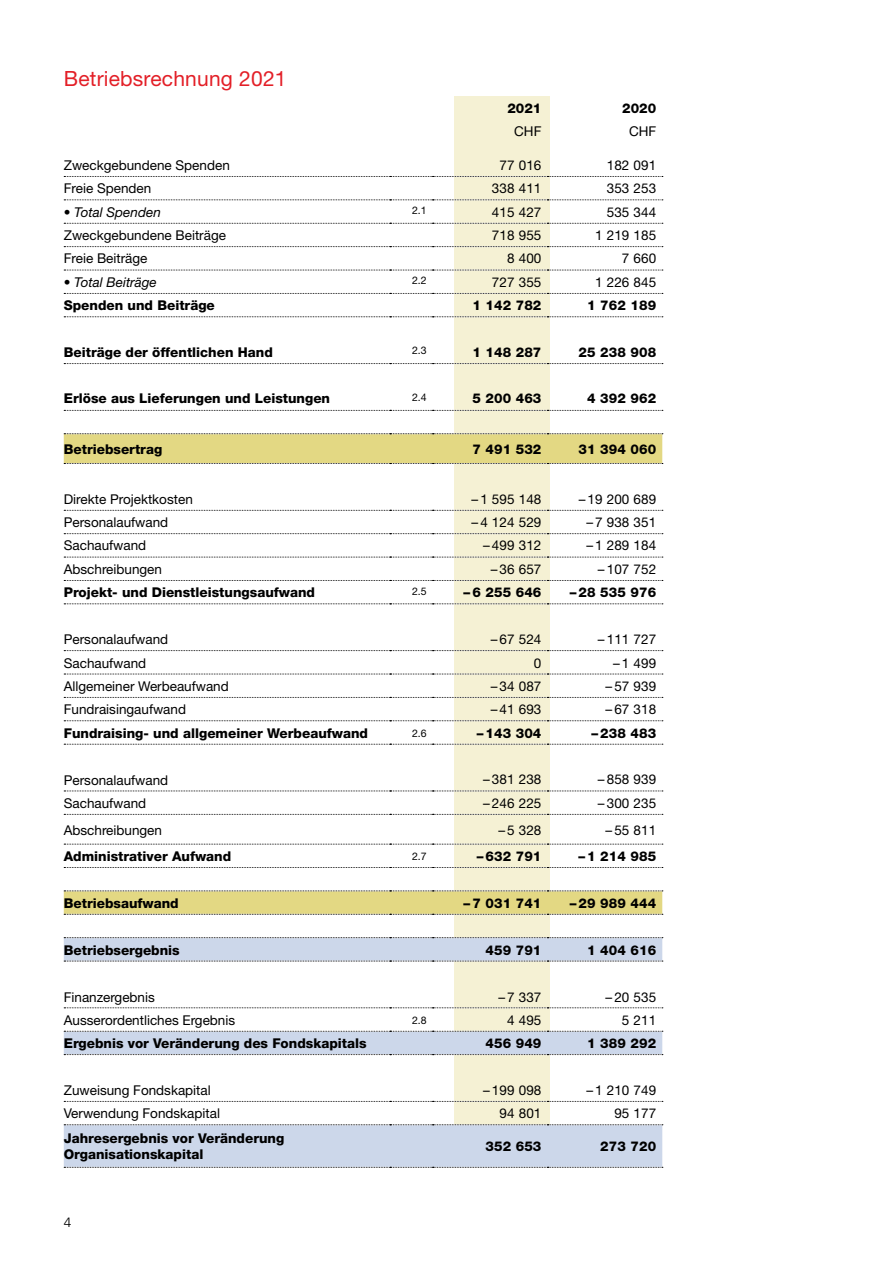
<style>
.page{position:relative;width:893px;height:1263px;background:#fff}
.page>*{position:absolute;margin:0;border:0;box-sizing:border-box;transform-origin:0 0}
.t1{font:21px "Helvetica Neue";letter-spacing:.01em;color:#e31f27}
.t2{font:13.5px "Helvetica Neue";color:#000}
.t3{font:800 13.5px/16.2px "Helvetica Neue";color:#000}
.t4{font:italic 13.5px "Helvetica Neue";color:#000}
.t5{font:300 13.5px "Frutiger";color:#000}
.t6{font:10.5px "Helvetica Neue";color:#000}
</style>
<div class="page">
<div style="left:454px;top:97px;width:95px;height:1047px;background:#f5f1d4"></div>
<svg style="left:64px;top:434px;width:598px;height:480px"></svg>
<svg style="left:64px;top:938px;width:598px;height:229px"></svg>
<svg style="left:64px;top:176px;width:599px;height:1px"></svg>
<svg style="left:64px;top:363px;width:599px;height:1px"></svg>
<svg style="left:64px;top:410px;width:599px;height:1px"></svg>
<svg style="left:64px;top:433px;width:599px;height:1px"></svg>
<svg style="left:64px;top:510px;width:599px;height:1px"></svg>
<svg style="left:64px;top:533px;width:599px;height:1px"></svg>
<svg style="left:64px;top:557px;width:599px;height:1px"></svg>
<svg style="left:64px;top:580px;width:599px;height:1px"></svg>
<svg style="left:64px;top:603px;width:599px;height:1px"></svg>
<svg style="left:64px;top:790px;width:599px;height:1px"></svg>
<svg style="left:64px;top:814px;width:599px;height:1px"></svg>
<svg style="left:64px;top:844px;width:599px;height:1px"></svg>
<svg style="left:64px;top:316px;width:599px;height:1px"></svg>
<svg style="left:64px;top:650px;width:599px;height:1px"></svg>
<svg style="left:64px;top:674px;width:599px;height:1px"></svg>
<svg style="left:64px;top:697px;width:599px;height:1px"></svg>
<svg style="left:64px;top:720px;width:599px;height:1px"></svg>
<svg style="left:64px;top:890px;width:599px;height:1px"></svg>
<svg style="left:64px;top:914px;width:599px;height:1px"></svg>
<svg style="left:64px;top:1007px;width:599px;height:1px"></svg>
<svg style="left:64px;top:1031px;width:599px;height:1px"></svg>
<svg style="left:64px;top:463px;width:599px;height:1px"></svg>
<svg style="left:64px;top:199px;width:599px;height:1px"></svg>
<svg style="left:64px;top:223px;width:599px;height:1px"></svg>
<svg style="left:64px;top:246px;width:599px;height:1px"></svg>
<svg style="left:64px;top:270px;width:599px;height:1px"></svg>
<svg style="left:64px;top:293px;width:599px;height:1px"></svg>
<svg style="left:64px;top:937px;width:599px;height:1px"></svg>
<svg style="left:64px;top:961px;width:599px;height:1px"></svg>
<svg style="left:64px;top:1054px;width:599px;height:1px"></svg>
<svg style="left:64px;top:1101px;width:599px;height:1px"></svg>
<svg style="left:64px;top:1124px;width:599px;height:1px"></svg>
<svg style="left:64px;top:1167px;width:599px;height:1px"></svg>
<svg style="left:64px;top:867px;width:599px;height:1px"></svg>
<svg style="left:64px;top:744px;width:599px;height:1px"></svg>
<h1 class="t1" style="left:64px;top:66px;width:224px">Betriebsrechnung 2021</h1>
<p class="t3" style="left:507px;top:100px;width:36px">2021</p>
<p class="t3" style="left:622px;top:100px;width:36px">2020</p>
<p class="t2" style="left:514px;top:123px;width:29px">CHF</p>
<p class="t2" style="left:629px;top:123px;width:29px">CHF</p>
<p class="t2" style="left:64px;top:157px;width:168px">Zweckgebundene Spenden</p>
<p class="t2" style="left:499px;top:157px;width:43px">77 016</p>
<p class="t2" style="left:607px;top:157px;width:51px">182 091</p>
<p class="t2" style="left:64px;top:180px;width:89px">Freie Spenden</p>
<p class="t2" style="left:492px;top:180px;width:51px">338 411</p>
<p class="t2" style="left:607px;top:180px;width:51px">353 253</p>
<p class="t4" style="left:64px;top:204px;width:99px">• Total Spenden</p>
<p class="t6" style="left:412px;top:204px;width:16px">2.1</p>
<p class="t2" style="left:492px;top:204px;width:51px">415 427</p>
<p class="t2" style="left:607px;top:204px;width:51px">535 344</p>
<p class="t2" style="left:64px;top:227px;width:164px">Zweckgebundene Beiträge</p>
<p class="t2" style="left:492px;top:227px;width:51px">718 955</p>
<p class="t2" style="left:595px;top:227px;width:63px">1 219 185</p>
<p class="t2" style="left:64px;top:250px;width:85px">Freie Beiträge</p>
<p class="t2" style="left:507px;top:250px;width:36px">8 400</p>
<p class="t2" style="left:622px;top:250px;width:36px">7 660</p>
<p class="t4" style="left:64px;top:274px;width:95px">• Total Beiträge</p>
<p class="t6" style="left:412px;top:274px;width:16px">2.2</p>
<p class="t2" style="left:492px;top:274px;width:51px">727 355</p>
<p class="t2" style="left:595px;top:274px;width:63px">1 226 845</p>
<p class="t3" style="left:64px;top:297px;width:153px">Spenden und Beiträge</p>
<p class="t3" style="left:472px;top:297px;width:71px">1 142 782</p>
<p class="t3" style="left:587px;top:297px;width:71px">1 762 189</p>
<p class="t3" style="left:64px;top:344px;width:211px">Beiträge der öffentlichen Hand</p>
<p class="t6" style="left:412px;top:344px;width:16px">2.3</p>
<p class="t3" style="left:472px;top:344px;width:71px">1 148 287</p>
<p class="t3" style="left:578px;top:344px;width:79px">25 238 908</p>
<p class="t3" style="left:64px;top:390px;width:268px">Erlöse aus Lieferungen und Leistungen</p>
<p class="t6" style="left:412px;top:391px;width:16px">2.4</p>
<p class="t3" style="left:472px;top:390px;width:71px">5 200 463</p>
<p class="t3" style="left:587px;top:390px;width:71px">4 392 962</p>
<p class="t3" style="left:64px;top:441px;width:100px">Betriebsertrag</p>
<p class="t3" style="left:472px;top:441px;width:71px">7 491 532</p>
<p class="t3" style="left:578px;top:441px;width:79px">31 394 060</p>
<p class="t2" style="left:64px;top:491px;width:131px">Direkte Projektkosten</p>
<p class="t2" style="left:472px;top:491px;width:71px">– 1 595 148</p>
<p class="t2" style="left:579px;top:491px;width:79px">– 19 200 689</p>
<p class="t2" style="left:64px;top:514px;width:106px">Personalaufwand</p>
<p class="t2" style="left:472px;top:514px;width:71px">– 4 124 529</p>
<p class="t2" style="left:586px;top:514px;width:71px">– 7 938 351</p>
<p class="t2" style="left:64px;top:537px;width:84px">Sachaufwand</p>
<p class="t2" style="left:483px;top:537px;width:60px">– 499 312</p>
<p class="t2" style="left:586px;top:537px;width:71px">– 1 289 184</p>
<p class="t2" style="left:64px;top:561px;width:100px">Abschreibungen</p>
<p class="t2" style="left:491px;top:561px;width:52px">– 36 657</p>
<p class="t2" style="left:598px;top:561px;width:60px">– 107 752</p>
<p class="t3" style="left:64px;top:584px;width:253px">Projekt- und Dienstleistungsaufwand</p>
<p class="t6" style="left:412px;top:585px;width:16px">2.5</p>
<p class="t3" style="left:464px;top:584px;width:79px">–6 255 646</p>
<p class="t3" style="left:570px;top:584px;width:88px">–28 535 976</p>
<p class="t2" style="left:64px;top:631px;width:106px">Personalaufwand</p>
<p class="t2" style="left:491px;top:631px;width:52px">– 67 524</p>
<p class="t2" style="left:598px;top:631px;width:60px">– 111 727</p>
<p class="t2" style="left:64px;top:655px;width:84px">Sachaufwand</p>
<p class="t2" style="left:534px;top:655px;width:9px">0</p>
<p class="t2" style="left:613px;top:655px;width:45px">– 1 499</p>
<p class="t2" style="left:64px;top:678px;width:166px">Allgemeiner Werbeaufwand</p>
<p class="t2" style="left:491px;top:678px;width:52px">– 34 087</p>
<p class="t2" style="left:606px;top:678px;width:52px">– 57 939</p>
<p class="t2" style="left:64px;top:701px;width:124px">Fundraisingaufwand</p>
<p class="t2" style="left:491px;top:701px;width:52px">– 41 693</p>
<p class="t2" style="left:606px;top:701px;width:52px">– 67 318</p>
<p class="t3" style="left:64px;top:725px;width:306px">Fundraising- und allgemeiner Werbeaufwand</p>
<p class="t6" style="left:412px;top:727px;width:16px">2.6</p>
<p class="t3" style="left:477px;top:725px;width:66px">–143 304</p>
<p class="t3" style="left:591px;top:725px;width:66px">–238 483</p>
<p class="t2" style="left:64px;top:772px;width:106px">Personalaufwand</p>
<p class="t2" style="left:483px;top:771px;width:60px">– 381 238</p>
<p class="t2" style="left:598px;top:771px;width:60px">– 858 939</p>
<p class="t2" style="left:64px;top:795px;width:84px">Sachaufwand</p>
<p class="t2" style="left:483px;top:795px;width:60px">– 246 225</p>
<p class="t2" style="left:598px;top:795px;width:60px">– 300 235</p>
<p class="t2" style="left:64px;top:822px;width:100px">Abschreibungen</p>
<p class="t2" style="left:498px;top:822px;width:45px">– 5 328</p>
<p class="t2" style="left:606px;top:822px;width:52px">– 55 811</p>
<p class="t3" style="left:64px;top:848px;width:169px">Administrativer Aufwand</p>
<p class="t6" style="left:412px;top:850px;width:16px">2.7</p>
<p class="t3" style="left:477px;top:848px;width:66px">–632 791</p>
<p class="t3" style="left:578px;top:848px;width:79px">–1 214 985</p>
<p class="t3" style="left:64px;top:895px;width:117px">Betriebsaufwand</p>
<p class="t3" style="left:464px;top:895px;width:79px">–7 031 741</p>
<p class="t3" style="left:570px;top:895px;width:88px">–29 989 444</p>
<p class="t3" style="left:64px;top:941px;width:118px">Betriebsergebnis</p>
<p class="t3" style="left:485px;top:941px;width:58px">459 791</p>
<p class="t3" style="left:587px;top:941px;width:71px">1 404 616</p>
<p class="t2" style="left:64px;top:989px;width:93px">Finanzergebnis</p>
<p class="t2" style="left:498px;top:989px;width:45px">– 7 337</p>
<p class="t2" style="left:606px;top:989px;width:52px">– 20 535</p>
<p class="t2" style="left:64px;top:1012px;width:173px">Ausserordentliches Ergebnis</p>
<p class="t6" style="left:412px;top:1014px;width:16px">2.8</p>
<p class="t2" style="left:507px;top:1012px;width:36px">4 495</p>
<p class="t2" style="left:622px;top:1012px;width:36px">5 211</p>
<p class="t3" style="left:64px;top:1035px;width:304px">Ergebnis vor Veränderung des Fondskapitals</p>
<p class="t3" style="left:485px;top:1035px;width:58px">456 949</p>
<p class="t3" style="left:587px;top:1035px;width:71px">1 389 292</p>
<p class="t2" style="left:64px;top:1082px;width:149px">Zuweisung Fondskapital</p>
<p class="t2" style="left:483px;top:1082px;width:60px">– 199 098</p>
<p class="t2" style="left:586px;top:1082px;width:71px">– 1 210 749</p>
<p class="t2" style="left:64px;top:1105px;width:158px">Verwendung Fondskapital</p>
<p class="t2" style="left:499px;top:1105px;width:43px">94 801</p>
<p class="t2" style="left:614px;top:1105px;width:43px">95 177</p>
<p class="t3" style="left:64px;top:1130px;width:222px">Jahresergebnis vor Veränderung<br>Organisationskapital</p>
<p class="t3" style="left:485px;top:1138px;width:58px">352 653</p>
<p class="t3" style="left:600px;top:1138px;width:58px">273 720</p>
<p class="t5" style="left:64px;top:1214px;width:9px">4</p>
</div>
